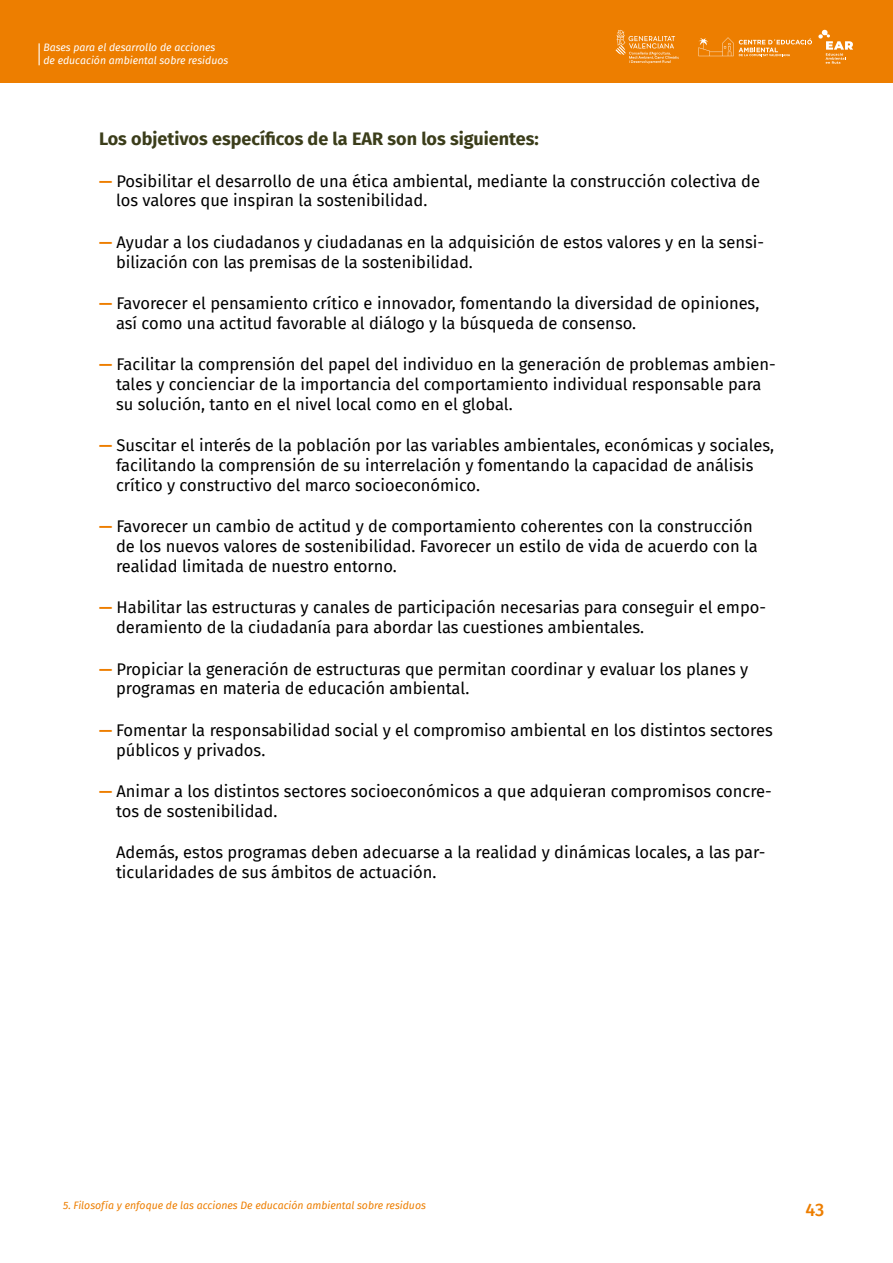
<style>
.page{position:relative;width:893px;height:1263px;background:#fff}
.page>*{position:absolute;margin:0;border:0;box-sizing:border-box;transform-origin:0 0}
.Textobase{font:700 18px "Fira Sans";color:#3b3d1a}
.t1{font:500 18px "Fira Sans";color:#ed7e00}
.listasnocolor{font:16.5px/19.8px "Fira Sans";color:#000}
.t2{font:italic 10.5px "Fira Sans";color:#ed7e00}
.t3{font:italic 10.5px/12.6px "Fira Sans";color:#fff}
.s1{font-weight:700;color:#ed7e00}
</style>
<div class="page">
<div style="left:0;top:0;width:893px;height:83px;background:#ed7e00"></div>
<svg style="left:698px;top:37px;width:114px;height:19px"></svg>
<svg style="left:615px;top:30px;width:64px;height:34px"></svg>
<svg style="left:818px;top:29px;width:35px;height:35px"></svg>
<svg style="left:39px;top:43px;width:1px;height:22px"></svg>
<p class="t3" style="left:43px;top:41px;width:186px">Bases para el desarrollo de acciones de educación ambiental sobre residuos</p>
<p class="Textobase" style="left:99px;top:124px;width:441px">Los objetivos específicos de la EAR son los siguientes:</p>
<p class="listasnocolor" style="left:116px;top:171px;width:646px;text-indent:-17px"><span class="s1">—</span> Posibilitar el desarrollo de una ética ambiental, mediante la construcción colectiva de los valores que inspiran la sostenibilidad.</p>
<p class="listasnocolor" style="left:116px;top:232px;width:650px;text-indent:-17px"><span class="s1">—</span> Ayudar a los ciudadanos y ciudadanas en la adquisición de estos valores y en la sensi&shy;bilización con las premisas de la sostenibilidad.</p>
<p class="listasnocolor" style="left:116px;top:293px;width:645px;text-indent:-17px"><span class="s1">—</span> Favorecer el pensamiento crítico e innovador, fomentando la diversidad de opiniones, así como una actitud favorable al diálogo y la búsqueda de consenso.</p>
<p class="listasnocolor" style="left:116px;top:354px;width:661px;text-indent:-17px"><span class="s1">—</span> Facilitar la comprensión del papel del individuo en la generación de problemas ambien&shy;tales y concienciar de la importancia del comportamiento individual responsable para su solución, tanto en el nivel local como en el global.</p>
<p class="listasnocolor" style="left:116px;top:435px;width:660px;text-indent:-17px"><span class="s1">—</span> Suscitar el interés de la población por las variables ambientales, económicas y sociales, facilitando la comprensión de su interrelación y fomentando la capacidad de análisis crítico y constructivo del marco socioeconómico.</p>
<p class="listasnocolor" style="left:116px;top:516px;width:643px;text-indent:-17px"><span class="s1">—</span> Favorecer un cambio de actitud y de comportamiento coherentes con la construcción de los nuevos valores de sostenibilidad. Favorecer un estilo de vida de acuerdo con la realidad limitada de nuestro entorno.</p>
<p class="listasnocolor" style="left:116px;top:597px;width:652px;text-indent:-17px"><span class="s1">—</span> Habilitar las estructuras y canales de participación necesarias para conseguir el empo&shy;deramiento de la ciudadanía para abordar las cuestiones ambientales.</p>
<p class="listasnocolor" style="left:116px;top:658px;width:634px;text-indent:-17px"><span class="s1">—</span> Propiciar la generación de estructuras que permitan coordinar y evaluar los planes y programas en materia de educación ambiental.</p>
<p class="listasnocolor" style="left:116px;top:720px;width:658px;text-indent:-17px"><span class="s1">—</span> Fomentar la responsabilidad social y el compromiso ambiental en los distintos sectores públicos y privados.</p>
<p class="listasnocolor" style="left:116px;top:781px;width:657px;text-indent:-17px"><span class="s1">—</span> Animar a los distintos sectores socioeconómicos a que adquieran compromisos concre&shy;tos de sostenibilidad.</p>
<p class="listasnocolor" style="left:116px;top:842px;width:651px">Además, estos programas deben adecuarse a la realidad y dinámicas locales, a las par&shy;ticularidades de sus ámbitos de actuación.</p>
<p class="t2" style="left:63px;top:1197px;width:364px">5. Filosofía y enfoque de las acciones De educación ambiental sobre residuos</p>
<p class="t1" style="left:805px;top:1195px;width:20px">43</p>
</div>
